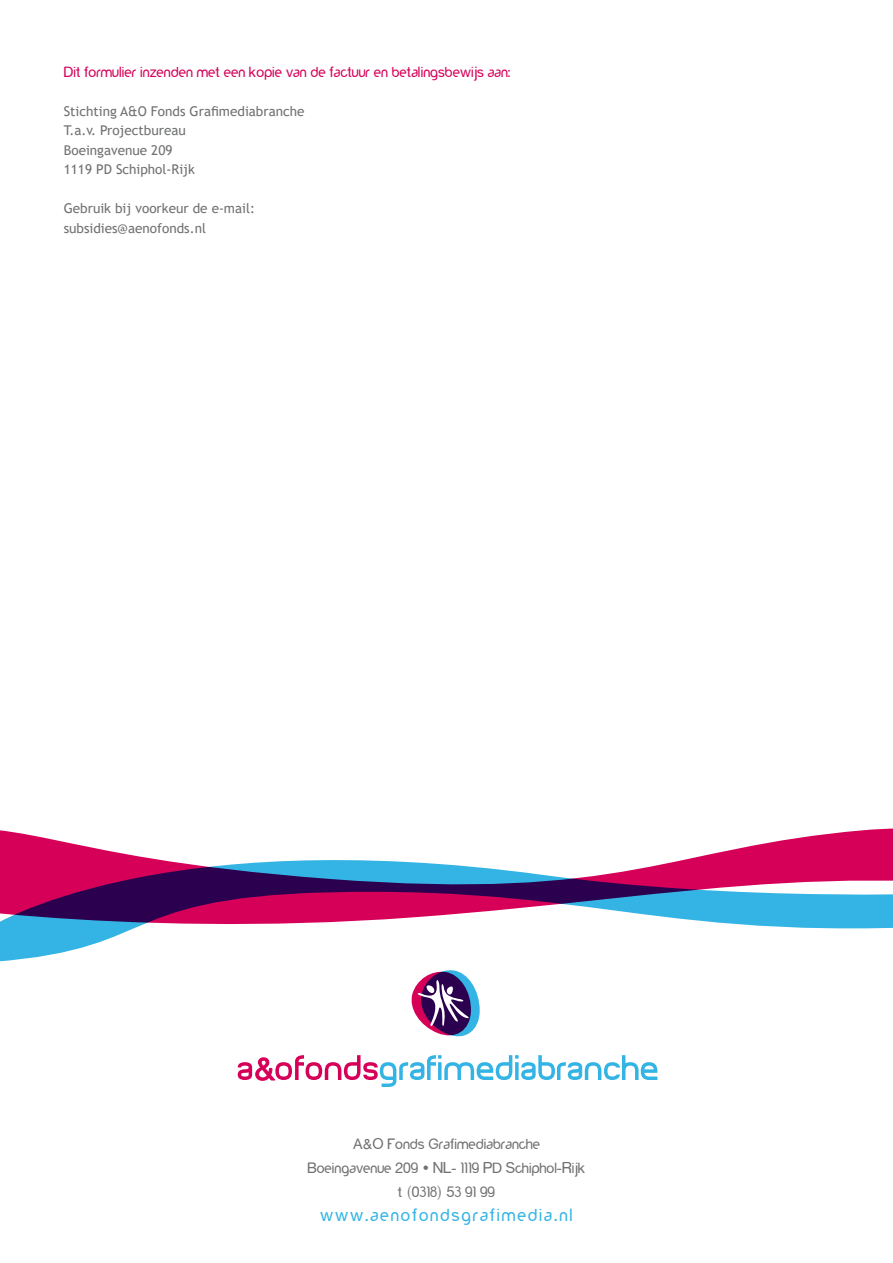
<style>
.page{position:relative;width:893px;height:1263px;background:#fff}
.page>*{position:absolute;margin:0;border:0;box-sizing:border-box;transform-origin:0 0}
.t1{font:18px "yorkville";letter-spacing:.1em;color:#34b4e4}
.t2{font:15px/24px "yorkville";color:#707172;text-align:center}
.t3{font:15px "yorkville";color:#d60059}
.t4{font:13.5px/19.5px "Trebuchet MS";color:#707172}
</style>
<div class="page">
<svg style="left:238px;top:1055px;width:419px;height:32px"></svg>
<svg style="left:411px;top:970px;width:69px;height:67px"></svg>
<svg style="left:0;top:928px;width:884px;height:34px"></svg>
<svg style="left:0;top:828px;width:893px;height:100px"></svg>
<p class="t3" style="left:64px;top:65px;width:448px">Dit formulier inzenden met een kopie van de factuur en betalingsbewijs aan:</p>
<p class="t4" style="left:64px;top:101px;width:242px">Stichting A&amp;O Fonds Grafimediabranche<br>T.a.v. Projectbureau<br>Boeingavenue 209<br>1119 PD Schiphol-Rijk</p>
<p class="t4" style="left:64px;top:199px;width:193px">Gebruik bij voorkeur de e-mail: subsidies@aenofonds.nl</p>
<p class="t2" style="left:307px;top:1132px;width:280px">A&amp;O Fonds Grafimediabranche<br>Boeingavenue 209 • NL- 1119 PD Schiphol-Rijk t (0318) 53 91 99</p>
<h1 class="t1" style="left:320px;top:1206px;width:254px">www.aenofondsgrafimedia.nl</h1>
</div>
